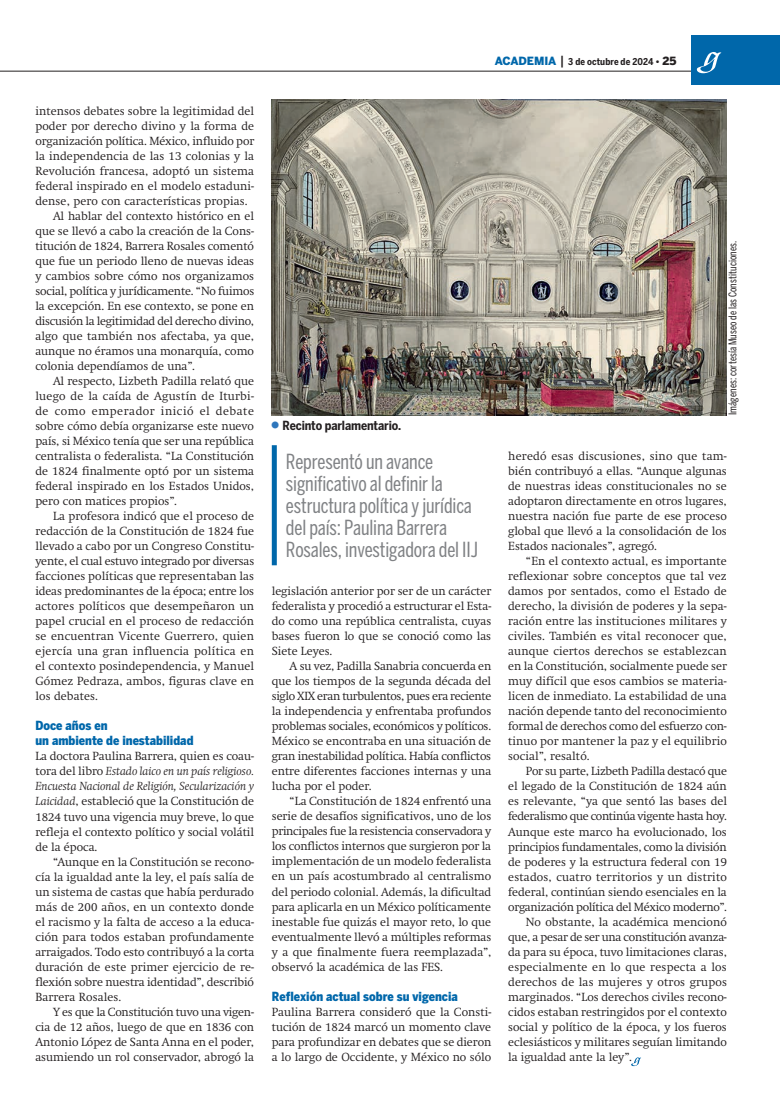
<style>
.page{position:relative;width:780px;height:1117px;background:#fff}
.page>*{position:absolute;margin:0;border:0;box-sizing:border-box;transform-origin:0 0}
.t1{font:20.62px/21.9px "Benton Sans Comp";letter-spacing:-.01em;color:#808285}
.t2{font:900 12.5px/15px "Benton Sans Cond";color:#0067aa}
.t3{font:700 12.5px "Benton Sans Cond";letter-spacing:-.01em;color:#231f20}
.t4{font:300 11.62px/15px "Swift";color:#231f20;text-align:justify}
.t5{font:300 11.62px "Swift";letter-spacing:-.02em;color:#231f20}
.t6{font:300 11.62px "Swift";letter-spacing:.02em;color:#231f20}
.t7{font:300 11.62px "Swift";letter-spacing:.025em;color:#231f20}
.t8{font:300 11.62px "Swift";letter-spacing:-.025em;color:#231f20}
.t9{font:300 11.62px "Swift";letter-spacing:.05em;color:#231f20}
.t10{font:10.62px "Benton Sans Comp";letter-spacing:.015em;color:#231f20}
.t11{font:700 9.38px "Benton Sans Cond";letter-spacing:.01em;color:#231f20}
.s1{font-style:italic}
.s2{font-family:"Benton Sans";font-weight:900;font-size:11.25px;color:#0067aa}
.s3{font-weight:500;font-size:12.5px}
.s4{font-family:"Benton Sans";font-weight:900}
.s5{font-family:"Benton Sans";font-weight:900;font-size:11.25px}
</style>
<div class="page">
<hr style="left:0;top:71px;width:726px;height:1px;background:#231f20">
<div style="left:691px;top:35px;width:88px;height:50px;background:#0067aa"></div>
<svg style="left:696px;top:52px;width:26px;height:21px"></svg>
<div style="left:272px;top:445px;width:5px;height:120px;background:#0067aa"></div>
<svg style="left:631px;top:1057px;width:10px;height:8px"></svg>
<img style="left:272px;top:100px;width:454px;height:315px">
<p class="t4" style="left:35px;top:103px;width:220px">intensos debates sobre la legitimidad del</p>
<p class="t4" style="left:35px;top:118px;width:220px">poder por derecho divino y la forma de</p>
<p class="t4" style="left:35px;top:133px;width:220px">organización política. México, influido por</p>
<p class="t4" style="left:35px;top:148px;width:220px">la independencia de las 13 colonias y la</p>
<p class="t4" style="left:35px;top:163px;width:220px">Revolución francesa, adoptó un sistema</p>
<p class="t4" style="left:35px;top:178px;width:220px">federal inspirado en el modelo estaduni-</p>
<p class="t4" style="left:35px;top:193px;width:214px">dense, pero con características propias.</p>
<p class="t4" style="left:53px;top:208px;width:202px">Al hablar del contexto histórico en el</p>
<p class="t4" style="left:35px;top:223px;width:220px">que se llevó a cabo la creación de la Cons-</p>
<p class="t4" style="left:35px;top:238px;width:220px">titución de 1824, Barrera Rosales comentó</p>
<p class="t4" style="left:35px;top:253px;width:220px">que fue un periodo lleno de nuevas ideas</p>
<p class="t4" style="left:35px;top:268px;width:220px">y cambios sobre cómo nos organizamos</p>
<p class="t4" style="left:35px;top:283px;width:220px">social, política y jurídicamente. “No fuimos</p>
<p class="t4" style="left:35px;top:298px;width:220px">la excepción. En ese contexto, se pone en</p>
<p class="t5" style="left:35px;top:314px;width:220px">discusión la legitimidad del derecho divino,</p>
<p class="t4" style="left:35px;top:328px;width:220px">algo que también nos afectaba, ya que,</p>
<p class="t4" style="left:35px;top:343px;width:220px">aunque no éramos una monarquía, como</p>
<p class="t4" style="left:35px;top:358px;width:161px">colonia dependíamos de una”.</p>
<p class="t4" style="left:53px;top:373px;width:202px">Al respecto, Lizbeth Padilla relató que</p>
<p class="t7" style="left:35px;top:389px;width:220px">luego de la caída de Agustín de Iturbi-</p>
<p class="t9" style="left:35px;top:404px;width:220px">de como emperador inició el debate</p>
<p class="t4" style="left:35px;top:418px;width:220px">sobre cómo debía organizarse este nuevo</p>
<p class="t4" style="left:35px;top:433px;width:220px">país, si México tenía que ser una república</p>
<p class="t4" style="left:35px;top:448px;width:220px">centralista o federalista. “La Constitución</p>
<p class="t4" style="left:35px;top:463px;width:220px">de 1824 finalmente optó por un sistema</p>
<p class="t4" style="left:35px;top:478px;width:220px">federal inspirado en los Estados Unidos,</p>
<p class="t4" style="left:35px;top:493px;width:143px">pero con matices propios”.</p>
<p class="t4" style="left:53px;top:508px;width:202px">La profesora indicó que el proceso de</p>
<p class="t4" style="left:35px;top:523px;width:220px">redacción de la Constitución de 1824 fue</p>
<p class="t4" style="left:35px;top:538px;width:220px">llevado a cabo por un Congreso Constitu-</p>
<p class="t4" style="left:35px;top:553px;width:220px">yente, el cual estuvo integrado por diversas</p>
<p class="t4" style="left:35px;top:568px;width:220px">facciones políticas que representaban las</p>
<p class="t4" style="left:35px;top:583px;width:220px">ideas predominantes de la época; entre los</p>
<p class="t4" style="left:35px;top:598px;width:220px">actores políticos que desempeñaron un</p>
<p class="t4" style="left:35px;top:613px;width:220px">papel crucial en el proceso de redacción</p>
<p class="t6" style="left:35px;top:629px;width:220px">se encuentran Vicente Guerrero, quien</p>
<p class="t7" style="left:35px;top:644px;width:220px">ejercía una gran influencia política en</p>
<p class="t4" style="left:35px;top:658px;width:220px">el contexto posindependencia, y Manuel</p>
<p class="t4" style="left:35px;top:673px;width:220px">Gómez Pedraza, ambos, figuras clave en</p>
<p class="t4" style="left:35px;top:688px;width:64px">los debates.</p>
<p class="t2" style="left:35px;top:718px;width:159px">Doce años en<br>un ambiente de inestabilidad</p>
<p class="t4" style="left:35px;top:748px;width:220px">La doctora Paulina Barrera, quien es coau&shy;tora del libro <span class="s1">Estado laico en un país religioso.<br>Encuesta Nacional de Religión, Secularización y Laicidad</span>, estableció que la Constitución de 1824 tuvo una vigencia muy breve, lo que refleja el contexto político y social volátil de la época.</p>
<p class="t4" style="left:35px;top:853px;width:220px;text-indent:18px">“Aunque en la Constitución se recono&shy;cía la igualdad ante la ley, el país salía de un sistema de castas que había perdurado más de 200 años, en un contexto donde el racismo y la falta de acceso a la educa&shy;ción para todos estaban profundamente arraigados. Todo esto contribuyó a la corta duración de este primer ejercicio de re&shy;flexión sobre nuestra identidad”, describió Barrera Rosales.</p>
<p class="t4" style="left:35px;top:1003px;width:220px;text-indent:18px">Y es que la Constitución tuvo una vigen&shy;cia de 12 años, luego de que en 1836 con Antonio López de Santa Anna en el poder, asumiendo un rol conservador, abrogó la</p>
<p class="t3" style="left:282px;top:418px;width:120px">Recinto parlamentario.</p>
<p class="t11" style="left:494px;top:56px;width:183px"><span class="s2">ACADEMIA</span> <span class="s3">|</span> 3 de octubre de 2024 <span class="s4">•</span> <span class="s5">25</span></p>
<p class="t10" style="left:726px;top:415px;width:176px;rotate:-90deg">Imágenes: cortesía Museo de las Constituciones.</p>
<h1 class="t1" style="left:286px;top:450px;width:193px">Representó un avance significativo al definir la estructura política y jurídica del país: Paulina Barrera<br>Rosales, investigadora del IIJ</h1>
<p class="t4" style="left:272px;top:583px;width:221px">legislación anterior por ser de un carácter federalista y procedió a estructurar el Esta&shy;do como una república centralista, cuyas bases fueron lo que se conoció como las Siete Leyes.</p>
<p class="t4" style="left:272px;top:658px;width:221px;text-indent:18px">A su vez, Padilla Sanabria concuerda en que los tiempos de la segunda década del siglo XIX eran turbulentos, pues era reciente la independencia y enfrentaba profundos problemas sociales, económicos y políticos.<br>México se encontraba en una situación de gran inestabilidad política. Había conflictos entre diferentes facciones internas y una lucha por el poder.</p>
<p class="t4" style="left:272px;top:793px;width:221px;text-indent:18px">“La Constitución de 1824 enfrentó una serie de desafíos significativos, uno de los principales fue la resistencia conservadora y los conflictos internos que surgieron por la implementación de un modelo federalista en un país acostumbrado al centralismo del periodo colonial. Además, la dificultad para aplicarla en un México políticamente inestable fue quizás el mayor reto, lo que eventualmente llevó a múltiples reformas y a que finalmente fuera reemplazada”, observó la académica de las FES.</p>
<p class="t2" style="left:272px;top:988px;width:188px">Reflexión actual sobre su vigencia</p>
<p class="t4" style="left:272px;top:1003px;width:221px">Paulina Barrera consideró que la Consti&shy;tución de 1824 marcó un momento clave para profundizar en debates que se dieron a lo largo de Occidente, y México no sólo</p>
<p class="t4" style="left:508px;top:448px;width:220px">heredó esas discusiones, sino que tam&shy;bién contribuyó a ellas. “Aunque algunas de nuestras ideas constitucionales no se adoptaron directamente en otros lugares, nuestra nación fue parte de ese proceso global que llevó a la consolidación de los Estados nacionales”, agregó.</p>
<p class="t4" style="left:508px;top:553px;width:220px;text-indent:18px">“En el contexto actual, es importante reflexionar sobre conceptos que tal vez damos por sentados, como el Estado de derecho, la división de poderes y la sepa&shy;ración entre las instituciones militares y civiles. También es vital reconocer que, aunque ciertos derechos se establezcan en la Constitución, socialmente puede ser muy difícil que esos cambios se materia&shy;licen de inmediato. La estabilidad de una nación depende tanto del reconocimiento formal de derechos como del esfuerzo con&shy;tinuo por mantener la paz y el equilibrio social”, resaltó.</p>
<p class="t5" style="left:526px;top:764px;width:202px">Por su parte, Lizbeth Padilla destacó que</p>
<p class="t4" style="left:508px;top:778px;width:220px">el legado de la Constitución de 1824 aún</p>
<p class="t4" style="left:508px;top:793px;width:220px">es relevante, “ya que sentó las bases del</p>
<p class="t8" style="left:508px;top:809px;width:220px">federalismo que continúa vigente hasta hoy.</p>
<p class="t4" style="left:508px;top:823px;width:220px">Aunque este marco ha evolucionado, los</p>
<p class="t5" style="left:508px;top:839px;width:220px">principios fundamentales, como la división</p>
<p class="t4" style="left:508px;top:853px;width:220px">de poderes y la estructura federal con 19</p>
<p class="t6" style="left:508px;top:869px;width:220px">estados, cuatro territorios y un distrito</p>
<p class="t4" style="left:508px;top:883px;width:220px">federal, continúan siendo esenciales en la</p>
<p class="t5" style="left:508px;top:899px;width:220px">organización política del México moderno”.</p>
<p class="t4" style="left:526px;top:913px;width:202px">No obstante, la académica mencionó</p>
<p class="t5" style="left:508px;top:929px;width:220px">que, a pesar de ser una constitución avanza-</p>
<p class="t4" style="left:508px;top:943px;width:220px">da para su época, tuvo limitaciones claras,</p>
<p class="t6" style="left:508px;top:959px;width:220px">especialmente en lo que respecta a los</p>
<p class="t4" style="left:508px;top:973px;width:220px">derechos de las mujeres y otros grupos</p>
<p class="t4" style="left:508px;top:988px;width:220px">marginados. “Los derechos civiles recono-</p>
<p class="t4" style="left:508px;top:1003px;width:220px">cidos estaban restringidos por el contexto</p>
<p class="t4" style="left:508px;top:1018px;width:220px">social y político de la época, y los fueros</p>
<p class="t4" style="left:508px;top:1033px;width:220px">eclesiásticos y militares seguían limitando</p>
<p class="t4" style="left:508px;top:1048px;width:125px">la igualdad ante la ley”.</p>
</div>
